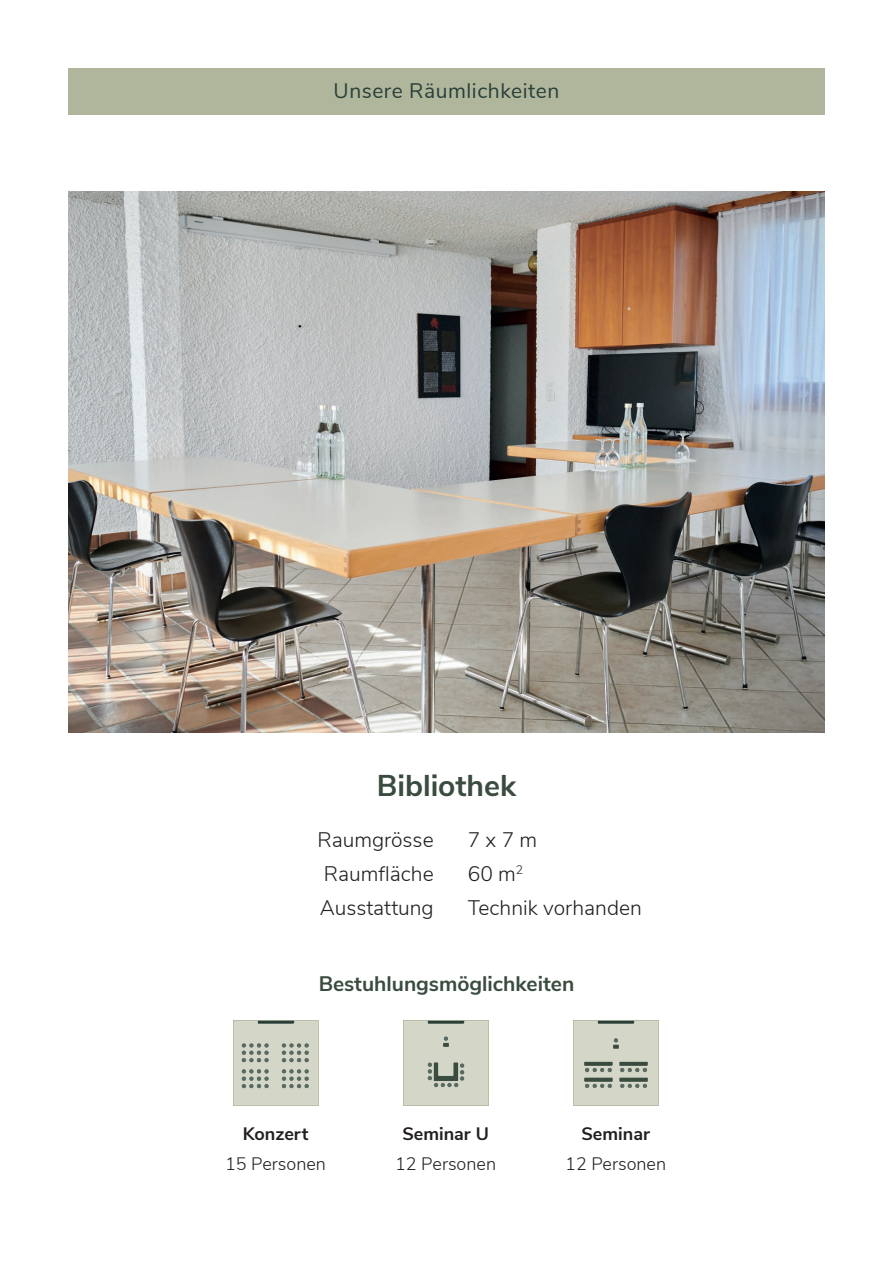
<style>
.page{position:relative;width:893px;height:1263px;background:#fff}
.page>*{position:absolute;margin:0;border:0;box-sizing:border-box;transform-origin:0 0}
.t1{font:700 30px "Nunito Sans";color:#3a4c3f}
.t2{font:300 21px "Nunito Sans";color:#231f20}
.t3{font:700 21px "Nunito Sans";color:#3a4c3f}
.t4{font:21px "Nunito Sans";letter-spacing:.025em;color:#2a3f39}
.t5{font:300 18px "Nunito Sans";color:#231f20}
.t6{font:700 18px "Nunito Sans";color:#231f20}
</style>
<div class="page">
<div style="left:68px;top:68px;width:757px;height:47px;background:#afb69b"></div>
<img style="left:68px;top:191px;width:757px;height:541px">
<img style="left:233px;top:1020px;width:85px;height:85px">
<img style="left:403px;top:1020px;width:85px;height:85px">
<img style="left:573px;top:1020px;width:85px;height:85px">
<p class="t4" style="left:334px;top:75px;width:227px">Unsere Räumlichkeiten</p>
<h1 class="t1" style="left:377px;top:764px;width:141px">Bibliothek</h1>
<p class="t2" style="left:317px;top:824px;width:118px">Raumgrösse</p>
<p class="t2" style="left:468px;top:824px;width:71px">7 x 7 m</p>
<p class="t2" style="left:324px;top:858px;width:111px">Raumfläche</p>
<p class="t2" style="left:468px;top:858px;width:57px">60 m<sup>2</sup></p>
<p class="t2" style="left:320px;top:892px;width:116px">Ausstattung</p>
<p class="t2" style="left:468px;top:892px;width:176px">Technik vorhanden</p>
<p class="t3" style="left:319px;top:968px;width:257px">Bestuhlungsmöglichkeiten</p>
<p class="t6" style="left:243px;top:1120px;width:67px">Konzert</p>
<p class="t6" style="left:402px;top:1120px;width:88px">Seminar U</p>
<p class="t6" style="left:581px;top:1120px;width:70px">Seminar</p>
<p class="t5" style="left:225px;top:1151px;width:102px">15 Personen</p>
<p class="t5" style="left:395px;top:1151px;width:102px">12 Personen</p>
<p class="t5" style="left:565px;top:1151px;width:102px">12 Personen</p>
</div>
